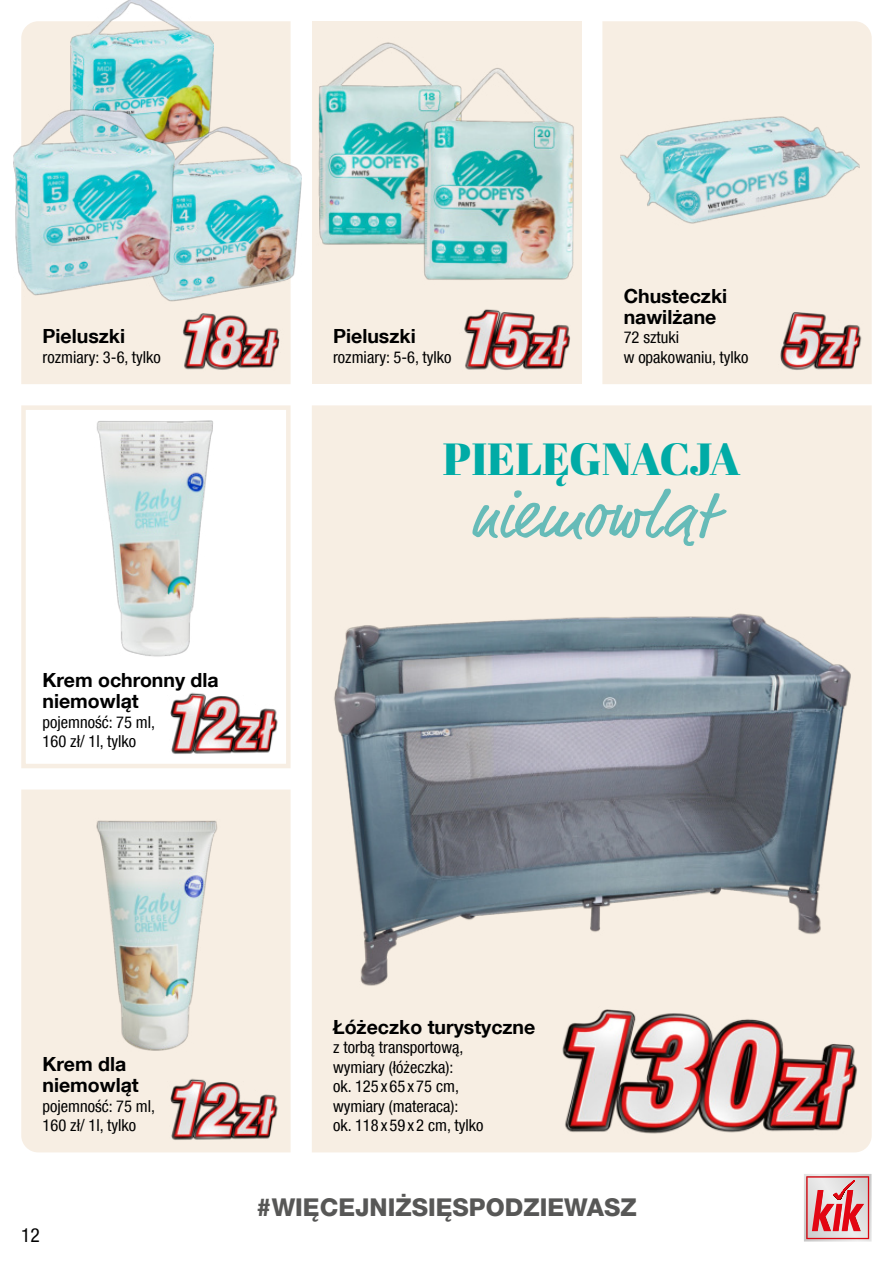
<style>
.page{position:relative;width:893px;height:1263px;background:#fff}
.page>*{position:absolute;margin:0;border:0;box-sizing:border-box;transform-origin:0 0}
.t1{font:66px "Market Pro";letter-spacing:.015em;color:#66bbb8}
.t2{font:45px "Abril Fatface";letter-spacing:-.015em;color:#00aba6}
.t3{font:800 24.45px "Helvetica Neue LT Com";color:#575756}
.t4{font:700 19.5px/21px "Helvetica Neue LT Com";color:#000}
.t5{font:condensed 19.5px "Helvetica Neue LT Com";color:#000}
.t6{font:condensed 16.5px/19.5px "Helvetica Neue LT Com";color:#000}
</style>
<div class="page">
<div style="left:21px;top:789px;width:270px;height:363px;background:#f7eee3"></div>
<div style="left:21px;top:405px;width:270px;height:363px;border:5px solid #f7eee3"></div>
<div style="left:312px;top:405px;width:560px;height:747px;background:#f7eee3"></div>
<div style="left:312px;top:21px;width:269px;height:363px;background:#f7eee3"></div>
<div style="left:21px;top:21px;width:270px;height:363px;background:#f7eee3"></div>
<div style="left:602px;top:21px;width:270px;height:363px;background:#f7eee3"></div>
<img style="left:312px;top:582px;width:560px;height:426px">
<img style="left:77px;top:405px;width:158px;height:252px">
<img style="left:74px;top:811px;width:165px;height:244px">
<img style="left:318px;top:42px;width:103px;height:203px">
<img style="left:421px;top:61px;width:161px;height:225px">
<img style="left:620px;top:98px;width:239px;height:144px">
<img style="left:70px;top:0;width:143px;height:125px">
<img style="left:146px;top:125px;width:156px;height:176px">
<img style="left:13px;top:105px;width:162px;height:194px">
<img style="left:431px;top:996px;width:430px;height:157px">
<img style="left:107px;top:685px;width:214px;height:83px">
<img style="left:107px;top:1072px;width:214px;height:81px">
<img style="left:129px;top:301px;width:162px;height:83px">
<img style="left:464px;top:301px;width:118px;height:83px">
<img style="left:690px;top:301px;width:182px;height:83px">
<svg style="left:804px;top:1174px;width:68px;height:68px;background:#de9a9e"></svg>
<p class="t4" style="left:43px;top:328px;width:84px">Pieluszki</p>
<p class="t6" style="left:43px;top:347px;width:120px">rozmiary: 3-6, tylko</p>
<p class="t4" style="left:43px;top:671px;width:178px">Krem ochronny dla niemowląt</p>
<p class="t6" style="left:43px;top:712px;width:114px">pojemność: 75 ml,<br>160 zł/ 1l, tylko</p>
<p class="t4" style="left:333px;top:328px;width:84px">Pieluszki</p>
<p class="t6" style="left:333px;top:347px;width:120px">rozmiary: 5-6, tylko</p>
<p class="t4" style="left:624px;top:287px;width:105px">Chusteczki nawilżane</p>
<p class="t6" style="left:624px;top:328px;width:126px">72 sztuki<br>w opakowaniu, tylko</p>
<h2 class="t2" style="left:443px;top:434px;width:299px">PIELĘGNACJA</h2>
<h1 class="t1" style="left:470px;top:482px;width:244px">niemowląt</h1>
<p class="t4" style="left:43px;top:1055px;width:98px">Krem dla niemowląt</p>
<p class="t6" style="left:43px;top:1096px;width:114px">pojemność: 75 ml,<br>160 zł/ 1l, tylko</p>
<p class="t5" style="left:21px;top:1223px;width:20px">12</p>
<p class="t4" style="left:333px;top:1016px;width:204px">Łóżeczko turystyczne</p>
<p class="t6" style="left:333px;top:1037px;width:152px">z torbą transportową, wymiary (łóżeczka):<br>ok. 125 x 65 x 75 cm, wymiary (materaca):<br>ok. 118 x 59 x 2 cm, tylko</p>
<h3 class="t3" style="left:256px;top:1193px;width:382px">#WIĘCEJNIŻSIĘSPODZIEWASZ</h3>
</div>
